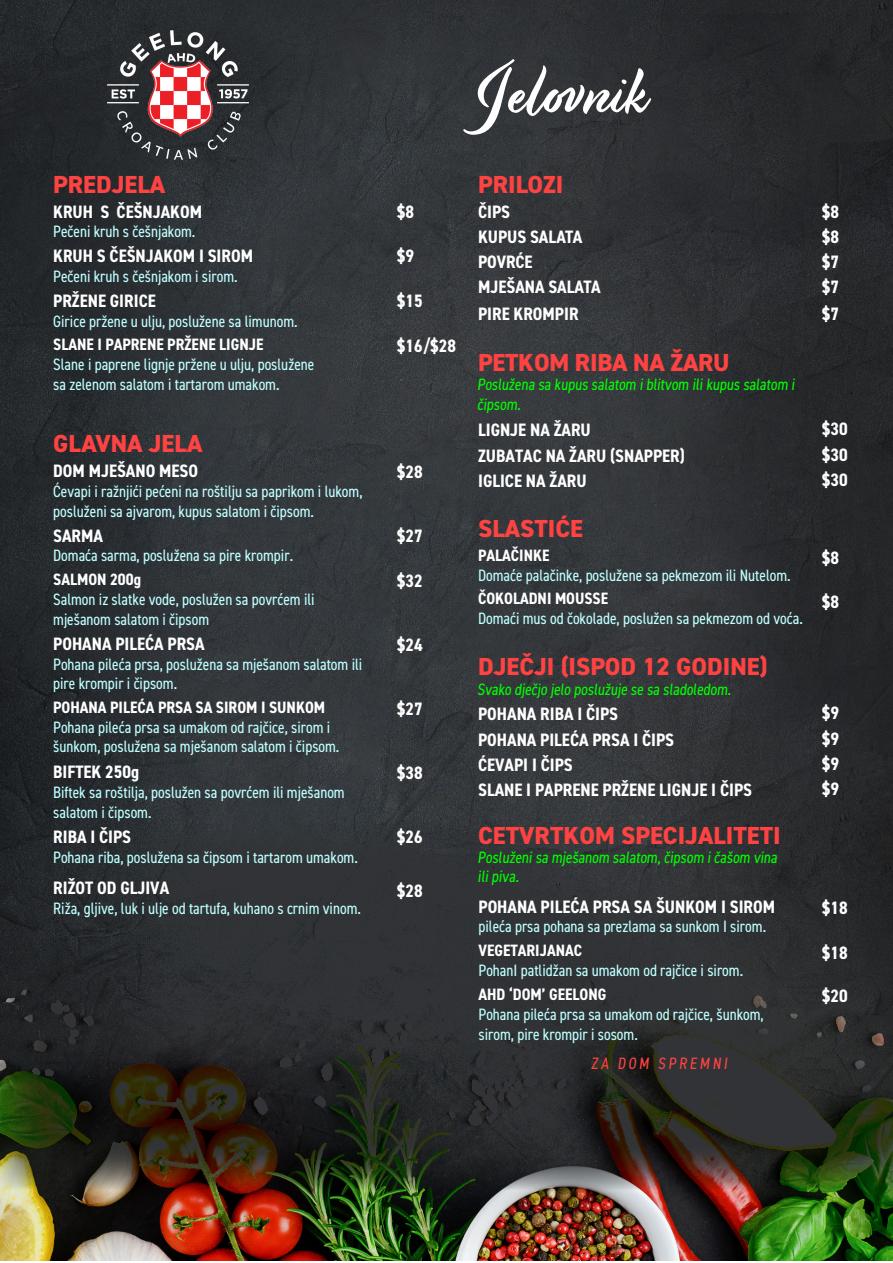
<style>
.page{position:relative;width:893px;height:1263px;background:#fff}
.page>*{position:absolute;margin:0;border:0;box-sizing:border-box;transform-origin:0 0}
.t1{font:67.2px "Modish";color:#fff}
.t2{font:800 24.75px "DIN2014";color:#ff4242}
.t3{font:700 condensed 18px/25.2px "DIN2014";color:#fff}
.t4{font:condensed 16.5px/19.8px "DIN2014";color:#bfffff}
.t5{font:condensed 16.5px/19.8px "DIN2014";color:#0f0}
.t6{font:condensed 16.5px "DIN2014";color:#ff4242}
.s1{font-weight:700;color:#fff}
</style>
<div class="page">
<img style="left:1px;top:0;width:892px;height:1260px">
<svg style="left:0;top:823px;width:893px;height:366px;background:#2d2e2b"></svg>
<img style="left:107px;top:31px;width:141px;height:129px">
<p class="t2" style="left:53px;top:168px;width:113px">PREDJELA</p>
<p class="t3" style="left:53px;top:199px;width:150px">KRUH S ČEŠNJAKOM</p>
<p class="t4" style="left:53px;top:221px;width:144px">Pečeni kruh s češnjakom.</p>
<p class="t3" style="left:53px;top:243px;width:201px">KRUH S ČEŠNJAKOM I SIROM</p>
<p class="t4" style="left:53px;top:266px;width:186px">Pečeni kruh s češnjakom i sirom.</p>
<p class="t3" style="left:53px;top:288px;width:104px">PRŽENE GIRICE</p>
<p class="t4" style="left:53px;top:308px;width:246px;line-height:23.9px">Girice pržene u ulju, poslužene sa limunom.<br><span class="s1">SLANE I PAPRENE PRŽENE LIGNJE</span></p>
<p class="t4" style="left:53px;top:354px;width:263px">Slane i paprene lignje pržene u ulju, poslužene sa zelenom salatom i tartarom umakom.</p>
<p class="t2" style="left:53px;top:427px;width:151px">GLAVNA JELA</p>
<p class="t3" style="left:53px;top:458px;width:146px">DOM MJEŠANO MESO</p>
<p class="t4" style="left:53px;top:481px;width:311px;line-height:19.2px">Ćevapi i ražnjići pećeni na roštilju sa paprikom i lukom, posluženi sa ajvarom, kupus salatom i čipsom.</p>
<p class="t3" style="left:53px;top:523px;width:51px">SARMA</p>
<p class="t4" style="left:53px;top:543px;width:241px;line-height:23.9px">Domaća sarma, poslužena sa pire krompir.<br><span class="s1">SALMON 200g</span></p>
<p class="t4" style="left:53px;top:589px;width:263px">Salmon iz slatke vode, poslužen sa povrćem ili mješanom salatom i čipsom</p>
<p class="t3" style="left:53px;top:631px;width:153px">POHANA PILEĆA PRSA</p>
<p class="t4" style="left:53px;top:654px;width:311px;line-height:19.2px">Pohana pileća prsa, poslužena sa mješanom salatom ili pire krompir i čipsom.</p>
<p class="t4" style="left:53px;top:697px;width:288px"><span class="s1">POHANA PILEĆA PRSA SA SIROM I SUNKOM<br></span>Pohana pileća prsa sa umakom od rajčice, sirom i šunkom, poslužena sa mješanom salatom i čipsom.</p>
<p class="t3" style="left:53px;top:758px;width:87px">BIFTEK 250g</p>
<p class="t4" style="left:53px;top:782px;width:293px;line-height:19.4px">Biftek sa roštilja, poslužen sa povrćem ili mješanom salatom i čipsom.</p>
<p class="t3" style="left:53px;top:824px;width:79px">RIBA I ČIPS</p>
<p class="t4" style="left:53px;top:846px;width:306px">Pohana riba, poslužena sa čipsom i tartarom umakom.</p>
<p class="t3" style="left:53px;top:875px;width:117px">RIŽOT OD GLJIVA</p>
<p class="t4" style="left:53px;top:898px;width:309px">Riža, gljive, luk i ulje od tartufa, kuhano s crnim vinom.</p>
<p class="t1" style="left:478px;top:49px;width:173px">Jelovnik</p>
<p class="t3" style="left:397px;top:199px;width:19px">$8</p>
<p class="t3" style="left:397px;top:243px;width:19px">$9</p>
<p class="t3" style="left:397px;top:288px;width:27px">$15</p>
<p class="t3" style="left:397px;top:333px;width:61px">$16/$28</p>
<p class="t3" style="left:397px;top:459px;width:27px">$28</p>
<p class="t3" style="left:397px;top:523px;width:27px">$27</p>
<p class="t3" style="left:397px;top:568px;width:27px">$32</p>
<p class="t3" style="left:397px;top:631px;width:27px">$24</p>
<p class="t3" style="left:397px;top:696px;width:27px">$27</p>
<p class="t3" style="left:397px;top:760px;width:27px">$38</p>
<p class="t3" style="left:397px;top:824px;width:27px">$26</p>
<p class="t3" style="left:397px;top:878px;width:27px">$28</p>
<p class="t2" style="left:478px;top:168px;width:87px">PRILOZI</p>
<p class="t3" style="left:478px;top:199px;width:124px">ČIPS<br>KUPUS SALATA<br>POVRĆE<br>MJEŠANA SALATA</p>
<p class="t3" style="left:478px;top:301px;width:102px">PIRE KROMPIR</p>
<p class="t2" style="left:478px;top:346px;width:253px">PETKOM RIBA NA ŽARU</p>
<p class="t5" style="left:477px;top:374px;width:321px">Poslužena sa kupus salatom iblitvom ilikupus salatom i čipsom.</p>
<p class="t3" style="left:478px;top:417px;width:208px">LIGNJE NA ŽARU<br>ZUBATAC NA ŽARU (SNAPPER)<br>IGLICE NA ŽARU</p>
<p class="t2" style="left:478px;top:512px;width:107px">SLASTIĆE</p>
<p class="t4" style="left:478px;top:545px;width:314px"><span class="s1">PALAČINKE<br></span>Domaće palačinke, poslužene sa pekmezom ili Nutelom.</p>
<p class="t4" style="left:478px;top:588px;width:326px"><span class="s1">ČOKOLADNI MOUSSE<br></span>Domaći mus od čokolade, poslužen sa pekmezom od voća.</p>
<p class="t2" style="left:478px;top:650px;width:291px">DJEČJI (ISPOD 12 GODINE)</p>
<p class="t5" style="left:477px;top:679px;width:258px">Svako dječjo jelo poslužuje se sa sladoledom.</p>
<p class="t3" style="left:478px;top:701px;width:275px">POHANA RIBA I ČIPS<br>POHANA PILEĆA PRSA I ČIPS<br>ĆEVAPI I ČIPS<br>SLANE I PAPRENE PRŽENE LIGNJE I ČIPS</p>
<p class="t2" style="left:478px;top:819px;width:304px">CETVRTKOM SPECIJALITETI</p>
<p class="t5" style="left:478px;top:846px;width:304px">Posluženisa mješanom salatom,čipsom ičašom vina ilipiva.</p>
<p class="t3" style="left:478px;top:894px;width:298px">POHANA PILEĆA PRSA SA ŠUNKOM I SIROM</p>
<p class="t4" style="left:478px;top:914px;width:289px;line-height:23.9px">pileća prsa pohana sa prezlama sa sunkom I sirom.<br><span class="s1">VEGETARIJANAC</span></p>
<p class="t4" style="left:478px;top:957px;width:266px;line-height:24.2px">PohanI patlidžan sa umakom od rajčice i sirom.<br><span class="s1">AHD ‘DOM’ GEELONG</span></p>
<p class="t4" style="left:478px;top:1004px;width:287px">Pohana pileća prsa sa umakom od rajčice, šunkom, sirom, pire krompir i sosom.</p>
<p class="t6" style="left:591px;top:1052px;width:141px">ZA DOM SPREMNI</p>
<p class="t3" style="left:822px;top:199px;width:19px">$8</p>
<p class="t3" style="left:822px;top:224px;width:19px">$8</p>
<p class="t3" style="left:822px;top:249px;width:19px">$7</p>
<p class="t3" style="left:822px;top:274px;width:19px">$7</p>
<p class="t3" style="left:822px;top:301px;width:19px">$7</p>
<p class="t3" style="left:822px;top:416px;width:27px">$30</p>
<p class="t3" style="left:822px;top:442px;width:27px">$30</p>
<p class="t3" style="left:822px;top:467px;width:27px">$30</p>
<p class="t3" style="left:822px;top:545px;width:19px">$8</p>
<p class="t3" style="left:822px;top:589px;width:19px">$8</p>
<p class="t3" style="left:822px;top:700px;width:19px">$9</p>
<p class="t3" style="left:822px;top:726px;width:19px">$9</p>
<p class="t3" style="left:822px;top:751px;width:19px">$9</p>
<p class="t3" style="left:822px;top:776px;width:19px">$9</p>
<p class="t3" style="left:822px;top:895px;width:27px">$18</p>
<p class="t3" style="left:822px;top:939px;width:27px">$18</p>
<p class="t3" style="left:822px;top:983px;width:27px">$20</p>
</div>
